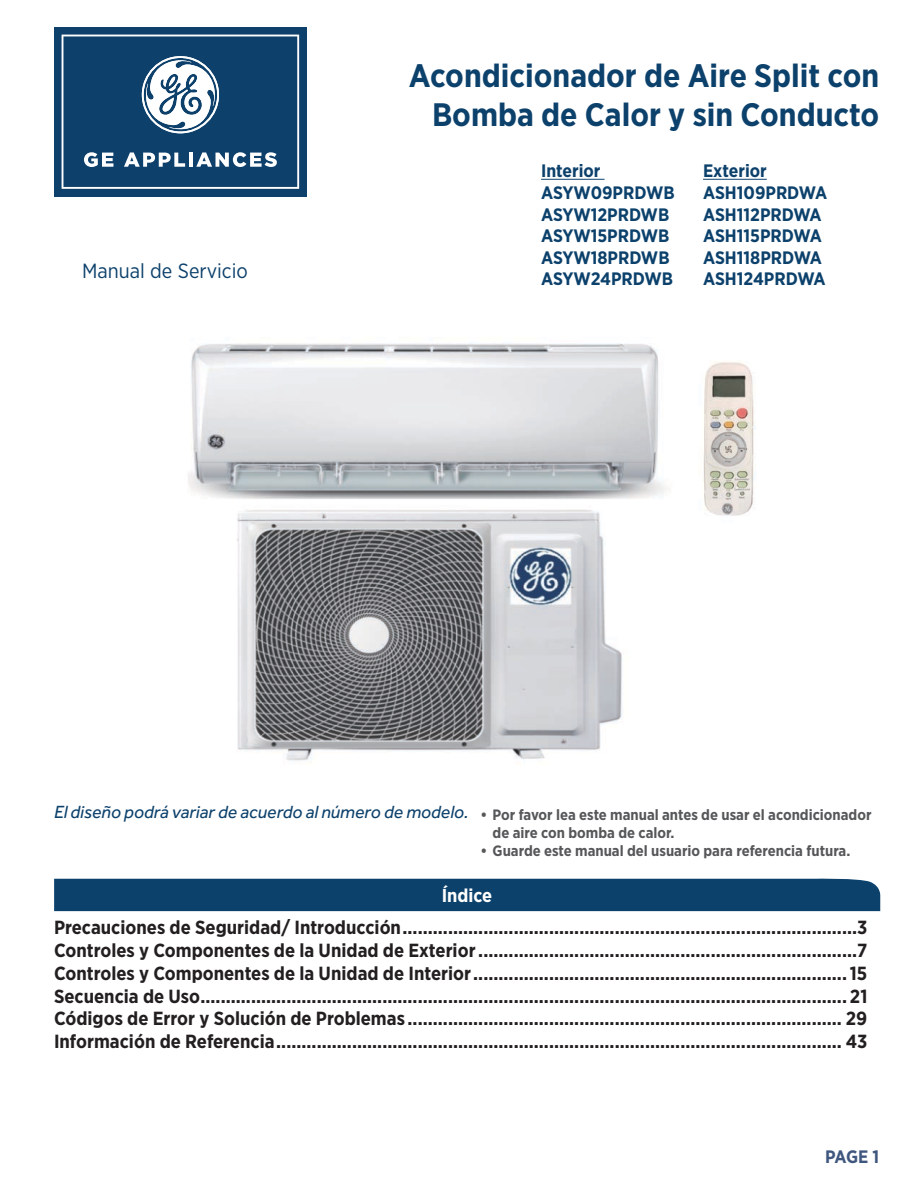
<style>
.page{position:relative;width:918px;height:1188px;background:#fff}
.page>*{position:absolute;margin:0;border:0;box-sizing:border-box;transform-origin:0 0}
.t1{font:700 32.4px/39px "Gotham Narrow";color:#0c416c;text-align:right}
.t2{font:20.55px "Gotham Narrow";color:#0c416c}
.t3{font:700 19.05px/22.8px "Gotham Narrow";color:#231f20;text-align:justify}
.t4{font:700 18.75px "Gotham Narrow";color:#fff}
.t5{font:700 18px/21.6px "Gotham Narrow";color:#0c416c}
.t6{font:700 18px "Gotham Narrow";color:#3f577e}
.t7{font:700 15px/18px "Gotham Narrow";color:#565759}
.s1{font-family:"Effra";font-weight:400;font-style:italic;font-size:18.3px;color:#0c416c}
</style>
<div class="page">
<div style="left:54px;top:878px;width:827px;height:33px;background:#0c416c"></div>
<hr style="left:541px;top:179px;width:64px;height:1px;background:#0c416c">
<hr style="left:703px;top:179px;width:64px;height:1px;background:#0c416c">
<img style="left:188px;top:343px;width:568px;height:420px">
<div style="left:54px;top:27px;width:253px;height:169px;background:#0d406b"></div>
<svg style="left:62px;top:35px;width:237px;height:154px"></svg>
<p class="t2" style="left:82px;top:258px;width:167px">Manual de Servicio</p>
<h1 class="t1" style="left:409px;top:56px;width:472px">Acondicionador de Aire Split con<br>Bomba de Calor y sin Conducto</h1>
<p class="t5" style="left:541px;top:160px;width:135px">Interior<br>ASYW09PRDWB<br>ASYW12PRDWB<br>ASYW15PRDWB<br>ASYW18PRDWB<br>ASYW24PRDWB</p>
<p class="t5" style="left:703px;top:160px;width:126px">Exterior<br>ASH109PRDWA<br>ASH112PRDWA<br>ASH115PRDWA<br>ASH118PRDWA<br>ASH124PRDWA</p>
<p class="t7" style="left:493px;top:805px;width:380px;text-indent:-439px"><span class="s1">El diseño podrá variar de acuerdo al número de modelo.</span> • Por favor lea este manual antes de usar el acondicionador de aire con bomba de calor.</p>
<p class="t7" style="left:481px;top:841px;width:371px">• Guarde este manual del usuario para referencia futura.</p>
<p class="t4" style="left:442px;top:884px;width:52px">Índice</p>
<p class="t3" style="left:54px;top:916px;width:815px">Precauciones de Seguridad/ Introducción..........................................................................................3<br>Controles y Componentes de la Unidad de Exterior...........................................................................7<br>Controles y Componentes de la Unidad de Interior..........................................................................15<br>Secuencia de Uso................................................................................................................................ 21<br>Códigos de Error y Solución de Problemas ...................................................................................... 29<br>Información de Referencia................................................................................................................ 43</p>
<p class="t6" style="left:825px;top:1145px;width:55px">PAGE 1</p>
</div>
